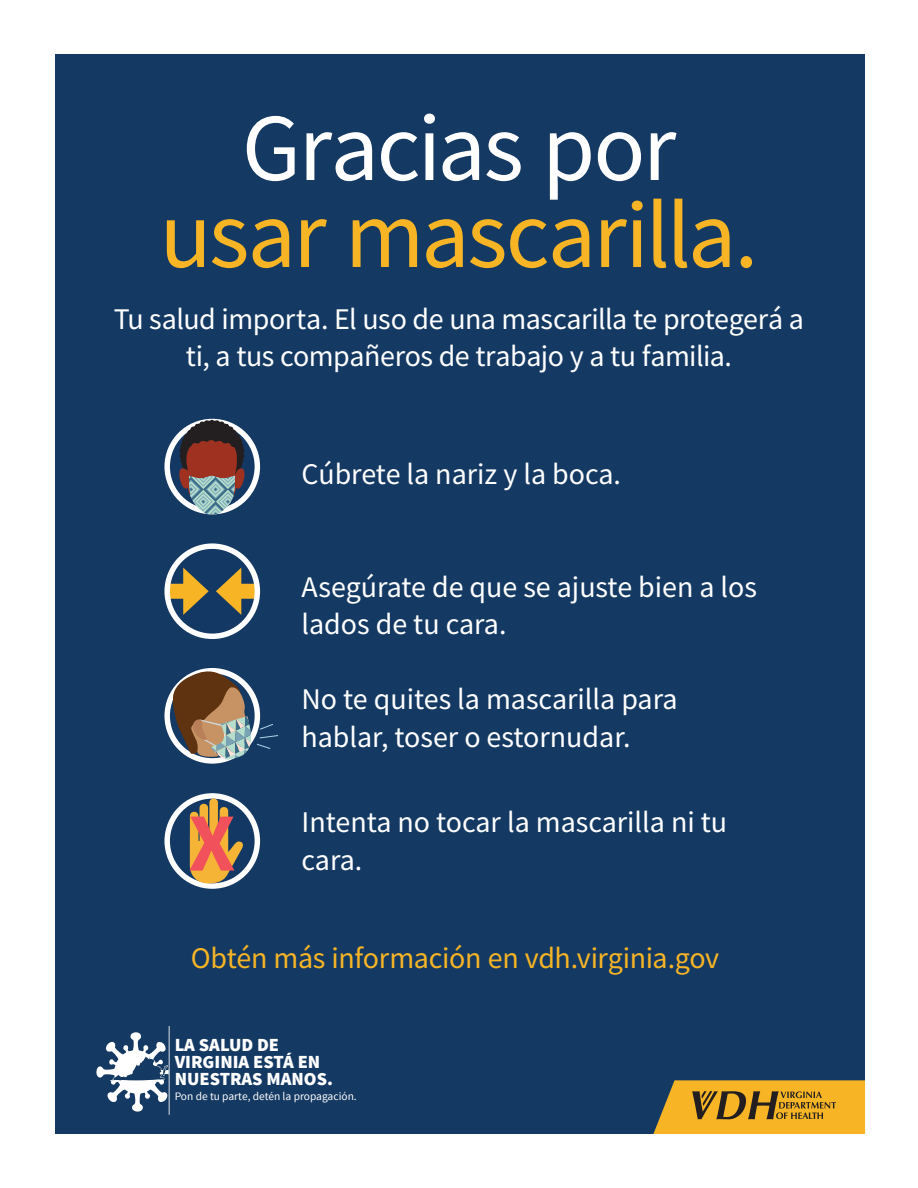
<style>
.page{position:relative;width:918px;height:1188px;background:#fff}
.page>*{position:absolute;margin:0;border:0;box-sizing:border-box;transform-origin:0 0}
.t1{font:96px "Source Sans Pro";letter-spacing:-.03em;color:#f7b525}
.t2{font:96px "Source Sans Pro";letter-spacing:-.025em;color:#fff}
.t3{font:700 82.8px "Source Sans Pro";color:#f0515a}
.t4{font:30px/37.5px "Source Sans Pro";letter-spacing:-.005em;color:#fff}
.t5{font:30px "Source Sans Pro";letter-spacing:-.01em;color:#f7b525}
.t6{font:900 18.45px/17px "Source Sans Pro";color:#fff}
.t7{font:11.4px "Source Sans Pro";color:#fff}
</style>
<div class="page">
<div style="left:55px;top:54px;width:810px;height:1080px;background:#143962"></div>
<svg style="left:96px;top:1026px;width:74px;height:89px"></svg>
<svg style="left:167px;top:546px;width:90px;height:90px"></svg>
<div style="left:231px;top:584px;width:24px;height:15px;background:#f7b525"></div>
<svg style="left:216px;top:568px;width:25px;height:47px"></svg>
<div style="left:169px;top:584px;width:24px;height:15px;background:#f7b525"></div>
<svg style="left:183px;top:568px;width:26px;height:47px"></svg>
<div style="left:164px;top:543px;width:96px;height:96px;border:5px solid #fff;border-radius:50%"></div>
<svg style="left:167px;top:422px;width:90px;height:90px"></svg>
<div style="left:164px;top:419px;width:96px;height:95px;border:5px solid #fff;border-radius:50%"></div>
<svg style="left:175px;top:420px;width:72px;height:95px"></svg>
<div style="left:164px;top:668px;width:96px;height:96px;border:5px solid #fff;border-radius:50%"></div>
<svg style="left:173px;top:670px;width:106px;height:91px"></svg>
<svg style="left:167px;top:796px;width:90px;height:90px"></svg>
<div style="left:164px;top:793px;width:96px;height:96px;border:5px solid #fff;border-radius:50%"></div>
<svg style="left:190px;top:799px;width:55px;height:84px"></svg>
<svg style="left:653px;top:1080px;width:212px;height:54px;background:#ce9a27"></svg>
<h1 class="t2" style="left:242px;top:87px;width:436px">Gracias por</h1>
<h1 class="t1" style="left:160px;top:174px;width:600px">usar mascarilla.</h1>
<p class="t4" style="left:114px;top:300px;width:692px;text-align:center">Tu salud importa. El uso de una mascarilla te protegerá a ti, a tus compañeros de trabajo y a tu familia.</p>
<p class="t4" style="left:302px;top:455px;width:321px">Cúbrete la nariz y la boca.</p>
<p class="t4" style="left:302px;top:568px;width:457px">Asegúrate de que se ajuste bien a los lados de tu cara.</p>
<h2 class="t3" style="left:188px;top:787px;width:48px">X</h2>
<p class="t4" style="left:302px;top:680px;width:377px">No te quites la mascarilla para hablar, toser o estornudar.</p>
<p class="t4" style="left:302px;top:803px;width:427px">Intenta no tocar la mascarilla ni tu</p>
<p class="t4" style="left:302px;top:841px;width:62px">cara.</p>
<p class="t5" style="left:191px;top:939px;width:530px">Obtén más información en vdh.virginia.gov</p>
<p class="t6" style="left:175px;top:1037px;width:160px">LA SALUD DE<br>VIRGINIA ESTÁ EN<br>NUESTRAS MANOS.</p>
<p class="t7" style="left:175px;top:1089px;width:184px">Pon de tu parte, detén la propagación.</p>
</div>
